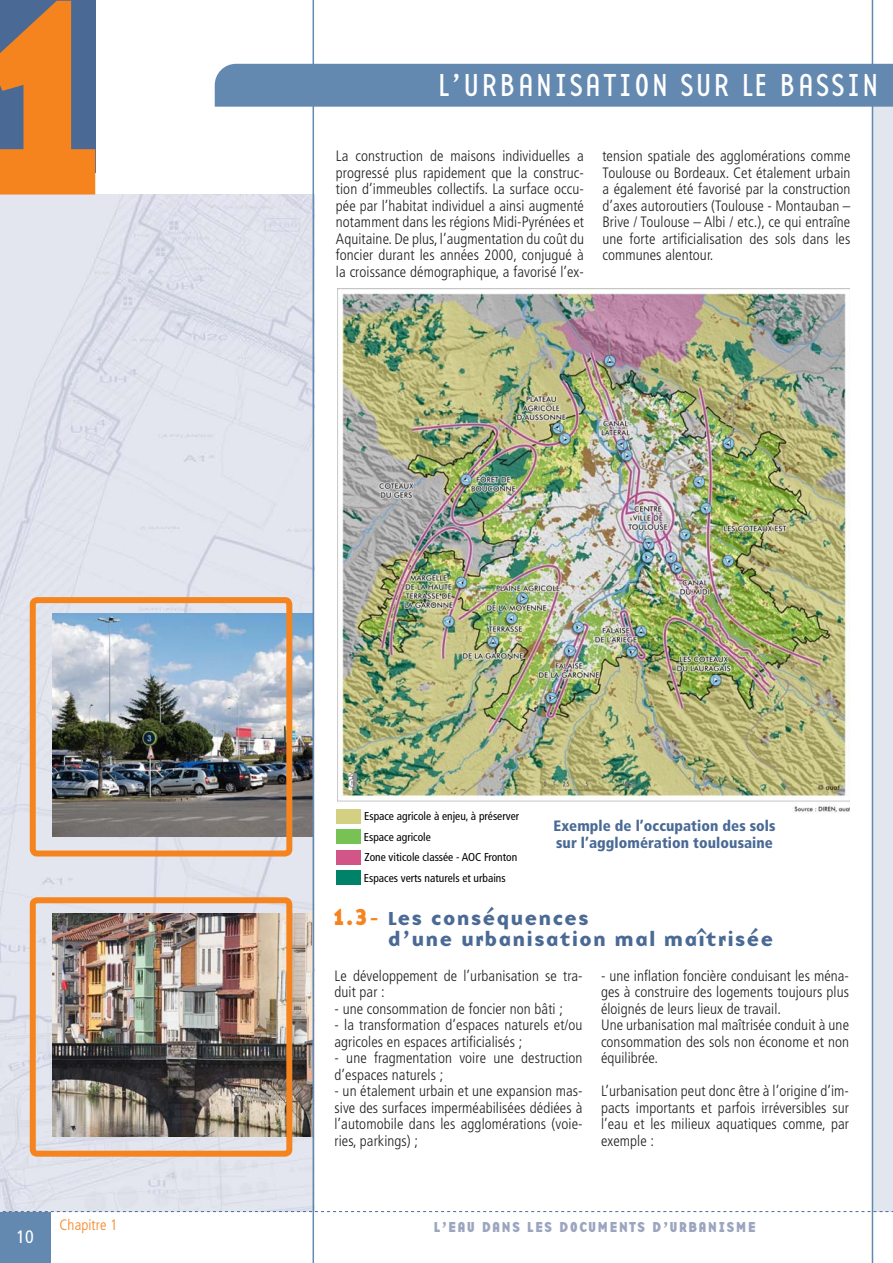
<style>
.page{position:relative;width:893px;height:1263px;background:#fff}
.page>*{position:absolute;margin:0;border:0;box-sizing:border-box;transform-origin:0 0}
.t1{font:287.1px "Base Twelve Sans B";color:#f5841f}
.t2{font:33px "Base Twelve Sans";letter-spacing:.05em;color:#fff}
.t3{font:19.5px/21px "Base Nine B";letter-spacing:.05em;color:#4a6a95}
.t4{font:condensed 18px "Frutiger";color:#fff}
.t5{font:300 condensed 15px/16.5px "Frutiger";letter-spacing:.005em;color:#231f20;text-align:justify}
.t6{font:900 condensed 15px/16.5px "Frutiger";letter-spacing:.005em;color:#4a6a95}
.t7{font:15px "Base Twelve Sans B";letter-spacing:.12em;color:#9ca5bf}
.t8{font:300 condensed 15px "Frutiger";letter-spacing:.005em;color:#f5841f}
.t9{font:condensed 11.55px/20.4px "Frutiger";color:#000}
.s1{font-family:"Base Twelve Sans B";font-size:24px;color:#f5841f}
.s2{font-family:"Base Nine";color:#f5841f}
</style>
<div class="page">
<img style="left:0;top:194px;width:315px;height:1017px">
<img style="left:52px;top:614px;width:261px;height:223px">
<img style="left:52px;top:914px;width:261px;height:223px">
<div style="left:30px;top:597px;width:262px;height:259px;border:6px solid #f5841f;border-radius:4px"></div>
<div style="left:30px;top:897px;width:262px;height:260px;border:6px solid #f5841f;border-radius:4px"></div>
<div style="left:873px;top:99px;width:20px;height:1113px;background:#e2e6ee"></div>
<div style="left:0;top:0;width:95px;height:173px;background:#4a6a95"></div>
<hr style="left:313px;top:0;width:1px;height:1263px;background:#6489b1">
<hr style="left:872px;top:0;width:1px;height:1263px;background:#6489b1">
<div style="left:0;top:1212px;width:51px;height:51px;background:#6489b1"></div>
<svg style="left:0;top:1211px;width:893px;height:1px"></svg>
<div style="left:215px;top:64px;width:678px;height:43px;background:#6489b1"></div>
<img style="left:337px;top:288px;width:513px;height:525px">
<div style="left:333px;top:804px;width:215px;height:87px;background:#fff"></div>
<div style="left:336px;top:809px;width:25px;height:15px;background:#d3d083"></div>
<div style="left:336px;top:829px;width:25px;height:15px;background:#77c155"></div>
<div style="left:336px;top:850px;width:25px;height:14px;background:#d15687"></div>
<div style="left:336px;top:870px;width:25px;height:15px;background:#008268"></div>
<h1 class="t1" style="left:-24px;top:-10px;width:145px">1</h1>
<h2 class="t2" style="left:438px;top:73px;width:442px">L’URBANISATION SUR LE BASSIN</h2>
<p class="t5" style="left:336px;top:149px;width:250px">La construction de maisons individuelles a progressé plus rapidement que la construc&shy;tion d’immeubles collectifs. La surface occu&shy;pée par l’habitat individuel a ainsi augmenté notamment dans les régions Midi-Pyrénées et Aquitaine. De plus, l’augmentation du coût du foncier durant les années 2000, conjugué à la croissance démographique, a favorisé l’ex-</p>
<p class="t5" style="left:602px;top:149px;width:250px">tension spatiale des agglomérations comme Toulouse ou Bordeaux. Cet étalement urbain a également été favorisé par la construction d’axes autoroutiers (Toulouse - Montauban – Brive / Toulouse – Albi / etc.), ce qui entraîne une forte artificialisation des sols dans les communes alentour.</p>
<p class="t9" style="left:364px;top:807px;width:157px">Espace agricole à enjeu, à préserver<br>Espace agricole<br>Zone viticole classée - AOC Fronton<br>Espaces verts naturels et urbains</p>
<p class="t6" style="left:553px;top:819px;width:224px">Exemple de l’occupation des sols sur l’agglomération toulousaine</p>
<h3 class="t3" style="left:388px;top:910px;width:387px;text-indent:-55px"><span class="s1">1.3</span><span class="s2">-</span> Les conséquences<br>d’une urbanisation mal maîtrisée</h3>
<p class="t5" style="left:334px;top:968px;width:250px">Le développement de l’urbanisation se tra&shy;duit par :</p>
<p class="t5" style="left:334px;top:1001px;width:230px">- une consommation de foncier non bâti ;</p>
<p class="t5" style="left:334px;top:1018px;width:250px">- la transformation d’espaces naturels et/ou agricoles en espaces artificialisés ;</p>
<p class="t5" style="left:334px;top:1051px;width:250px">- une fragmentation voire une destruction d’espaces naturels ;</p>
<p class="t5" style="left:334px;top:1084px;width:250px">- un étalement urbain et une expansion mas&shy;sive des surfaces imperméabilisées dédiées à l’automobile dans les agglomérations (voie&shy;ries, parkings) ;</p>
<p class="t5" style="left:601px;top:968px;width:250px;text-align:left">- une inflation foncière conduisant les ména&shy;ges à construire des logements toujours plus éloignés de leurs lieux de travail.<br>Une urbanisation mal maîtrisée conduit à une consommation des sols non économe et non équilibrée.</p>
<p class="t5" style="left:601px;top:1084px;width:250px">L’urbanisation peut donc être à l’origine d’im&shy;pacts importants et parfois irréversibles sur l’eau et les milieux aquatiques comme, par exemple :</p>
<p class="t4" style="left:16px;top:1230px;width:19px">10</p>
<p class="t8" style="left:60px;top:1219px;width:59px">Chapitre 1</p>
<p class="t7" style="left:434px;top:1222px;width:323px">L’EAU DANS LES DOCUMENTS D’URBANISME</p>
</div>
